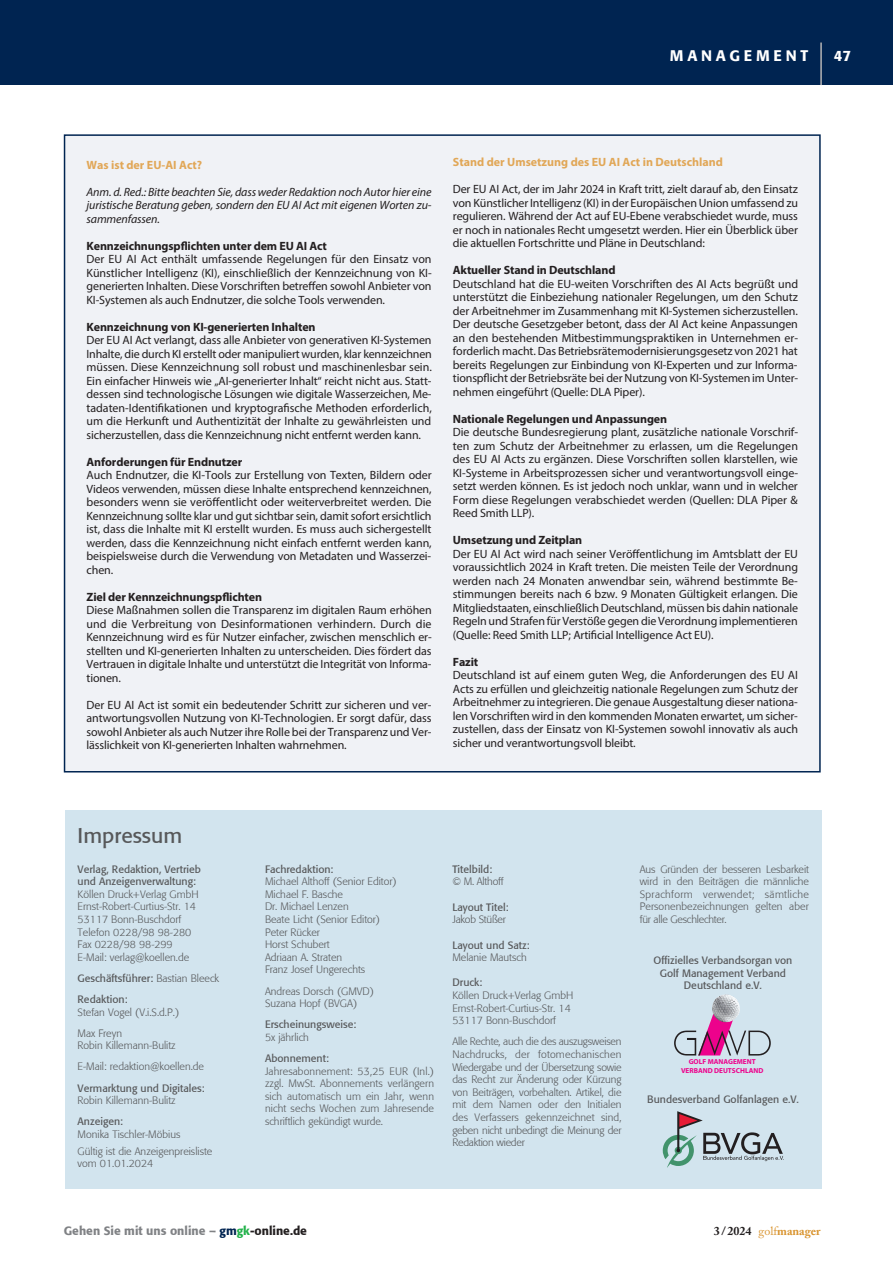
<style>
.page{position:relative;width:893px;height:1263px;background:#fff}
.page>*{position:absolute;margin:0;border:0;box-sizing:border-box;transform-origin:0 0}
.t1{font:21px "Formata BQ";color:#57585a}
.t2{font:500 15px "Formata BQ";letter-spacing:.25em;color:#fff}
.t3{font:12px/13.5px "Myriad Pro";letter-spacing:-.01em;color:#231f20;text-align:justify}
.t4{font:700 12px "Myriad Pro";letter-spacing:-.01em;color:#231f20}
.t5{font:italic 12px/13.5px "Myriad Pro";letter-spacing:-.01em;color:#231f20;text-align:justify}
.t6{font:700 12px "Myriad Pro";color:#e1a757}
.t7{font:500 12px "Formata BQ";color:#808285}
.t8{font:700 12px "Adobe Caslon Pro";color:#d9942f}
.t9{font:300 10.5px/12.6px "Formata BQ";color:#57585a}
.t10{font:10.5px/12.6px "Formata BQ";color:#57585a}
.t11{font:300 10.5px "Formata BQ";letter-spacing:-.02em;color:#57585a}
.t12{font:700 7.2px/8.7px "Myriad Pro";color:#ed028c;text-align:center}
.s1{font-weight:300}
.s2{color:#002451}
.s3{color:#23b24b}
.s4{color:#231f20}
.s5{font-weight:400}
</style>
<div class="page">
<div style="left:0;top:0;width:893px;height:85px;background:#002451"></div>
<hr style="left:821px;top:43px;width:1px;height:42px;background:#fff">
<div style="left:65px;top:135px;width:755px;height:637px;background:#f0f2f6"></div>
<div style="left:65px;top:810px;width:757px;height:378px;background:#d2e4ee"></div>
<svg style="left:674px;top:994px;width:97px;height:61px"></svg>
<svg style="left:663px;top:1111px;width:120px;height:57px"></svg>
<p class="t2" style="left:670px;top:46px;width:140px">MANAGEMENT</p>
<p class="t2" style="left:834px;top:46px;width:19px">47</p>
<p class="t6" style="left:87px;top:157px;width:117px">Was ist der EU-AI Act?</p>
<p class="t5" style="left:87px;top:185px;width:347px">Anm. d. Red.: Bitte beachten Sie, dass weder Redaktion noch Autor hier eine juristische Beratung geben, sondern den EU AI Act mit eigenen Worten zu&shy;sammenfassen.</p>
<p class="t4" style="left:87px;top:238px;width:242px">Kennzeichnungspflichten unter dem EU AI Act</p>
<p class="t3" style="left:87px;top:252px;width:347px">Der EU AI Act enthält umfassende Regelungen für den Einsatz von Künstlicher Intelligenz (KI), einschließlich der Kennzeichnung von KI&shy;generierten Inhalten. Diese Vorschriften betreffen sowohl Anbieter von KI-Systemen als auch Endnutzer, die solche Tools verwenden.</p>
<p class="t4" style="left:87px;top:319px;width:231px">Kennzeichnung von KI-generierten Inhalten</p>
<p class="t3" style="left:87px;top:333px;width:347px">Der EU AI Act verlangt, dass alle Anbieter von generativen KI-Systemen Inhalte, die durch KI erstellt oder manipuliert wurden, klar kennzeichnen müssen. Diese Kennzeichnung soll robust und maschinenlesbar sein.<br>Ein einfacher Hinweis wie „AI-generierter Inhalt“ reicht nicht aus. Statt&shy;dessen sind technologische Lösungen wie digitale Wasserzeichen, Me&shy;tadaten-Identifikationen und kryptografische Methoden erforderlich, um die Herkunft und Authentizität der Inhalte zu gewährleisten und sicherzustellen, dass die Kennzeichnung nicht entfernt werden kann.</p>
<p class="t4" style="left:87px;top:454px;width:157px">Anforderungen für Endnutzer</p>
<p class="t3" style="left:87px;top:468px;width:347px">Auch Endnutzer, die KI-Tools zur Erstellung von Texten, Bildern oder Videos verwenden, müssen diese Inhalte entsprechend kennzeichnen, besonders wenn sie veröffentlicht oder weiterverbreitet werden. Die Kennzeichnung sollte klar und gut sichtbar sein, damit sofort ersichtlich ist, dass die Inhalte mit KI erstellt wurden. Es muss auch sichergestellt werden, dass die Kennzeichnung nicht einfach entfernt werden kann, beispielsweise durch die Verwendung von Metadaten und Wasserzei&shy;chen.</p>
<p class="t4" style="left:87px;top:589px;width:177px">Ziel der Kennzeichnungspflichten</p>
<p class="t3" style="left:87px;top:603px;width:347px">Diese Maßnahmen sollen die Transparenz im digitalen Raum erhöhen und die Verbreitung von Desinformationen verhindern. Durch die Kennzeichnung wird es für Nutzer einfacher, zwischen menschlich er&shy;stellten und KI-generierten Inhalten zu unterscheiden. Dies fördert das Vertrauen in digitale Inhalte und unterstützt die Integrität von Informa&shy;tionen.</p>
<p class="t3" style="left:87px;top:698px;width:347px">Der EU AI Act ist somit ein bedeutender Schritt zur sicheren und ver&shy;antwortungsvollen Nutzung von KI-Technologien. Er sorgt dafür, dass sowohl Anbieter als auch Nutzer ihre Rolle bei der Transparenz und Ver&shy;lässlichkeit von KI-generierten Inhalten wahrnehmen.</p>
<p class="t6" style="left:453px;top:154px;width:272px">Stand der Umsetzung des EU AI Act in Deutschland</p>
<p class="t3" style="left:453px;top:182px;width:347px">Der EU AI Act, der im Jahr 2024 in Kraft tritt, zielt darauf ab, den Einsatz von Künstlicher Intelligenz (KI) in der Europäischen Union umfassend zu regulieren. Während der Act auf EU-Ebene verabschiedet wurde, muss er noch in nationales Recht umgesetzt werden. Hier ein Überblick über die aktuellen Fortschritte und Pläne in Deutschland:</p>
<p class="t4" style="left:453px;top:262px;width:164px">Aktueller Stand in Deutschland</p>
<p class="t3" style="left:453px;top:277px;width:347px">Deutschland hat die EU-weiten Vorschriften des AI Acts begrüßt und unterstützt die Einbeziehung nationaler Regelungen, um den Schutz der Arbeitnehmer im Zusammenhang mit KI-Systemen sicherzustellen.<br>Der deutsche Gesetzgeber betont, dass der AI Act keine Anpassungen an den bestehenden Mitbestimmungspraktiken in Unternehmen er&shy;forderlich macht. Das Betriebsrätemodernisierungsgesetz von 2021 hat bereits Regelungen zur Einbindung von KI-Experten und zur Informa&shy;tionspflicht der Betriebsräte bei der Nutzung von KI-Systemen im Unter&shy;nehmen eingeführt (Quelle: DLA Piper).</p>
<p class="t4" style="left:453px;top:411px;width:216px">Nationale Regelungen und Anpassungen</p>
<p class="t3" style="left:453px;top:425px;width:347px">Die deutsche Bundesregierung plant, zusätzliche nationale Vorschrif&shy;ten zum Schutz der Arbeitnehmer zu erlassen, um die Regelungen des EU AI Acts zu ergänzen. Diese Vorschriften sollen klarstellen, wie KI-Systeme in Arbeitsprozessen sicher und verantwortungsvoll einge&shy;setzt werden können. Es ist jedoch noch unklar, wann und in welcher Form diese Regelungen verabschiedet werden (Quellen: DLA Piper &amp; Reed Smith LLP).</p>
<p class="t4" style="left:453px;top:532px;width:131px">Umsetzung und Zeitplan</p>
<p class="t3" style="left:453px;top:547px;width:347px">Der EU AI Act wird nach seiner Veröffentlichung im Amtsblatt der EU voraussichtlich 2024 in Kraft treten. Die meisten Teile der Verordnung werden nach 24 Monaten anwendbar sein, während bestimmte Be&shy;stimmungen bereits nach 6 bzw. 9 Monaten Gültigkeit erlangen. Die Mitgliedstaaten, einschließlich Deutschland, müssen bis dahin nationale Regeln und Strafen für Verstöße gegen die Verordnung implementieren (Quelle: Reed Smith LLP; Artificial Intelligence Act EU).</p>
<p class="t4" style="left:453px;top:654px;width:27px">Fazit</p>
<p class="t3" style="left:453px;top:668px;width:347px">Deutschland ist auf einem guten Weg, die Anforderungen des EU AI Acts zu erfüllen und gleichzeitig nationale Regelungen zum Schutz der Arbeitnehmer zu integrieren. Die genaue Ausgestaltung dieser nationa&shy;len Vorschriften wird in den kommenden Monaten erwartet, um sicher&shy;zustellen, dass der Einsatz von KI-Systemen sowohl innovativ als auch sicher und verantwortungsvoll bleibt.</p>
<h1 class="t1" style="left:78px;top:823px;width:106px">Impressum</h1>
<p class="t10" style="left:78px;top:863px;width:125px">Verlag, Redaktion, Vertrieb und Anzeigenverwaltung:</p>
<p class="t9" style="left:78px;top:888px;width:122px">Köllen Druck+Verlag GmbH<br>Ernst-Robert-Curtius-Str. 14<br>53117 Bonn-Buschdorf<br>Telefon 0228/98 98-280<br>Fax 0228/98 98-299<br>E-Mail: verlag@koellen.de</p>
<p class="t10" style="left:78px;top:968px;width:143px;line-height:21.1px">Geschäftsführer: <span class="s1">Bastian Bleeck<br></span>Redaktion:</p>
<p class="t9" style="left:78px;top:1001px;width:103px;line-height:21.1px">Stefan Vogel (V.i.S.d.P.)<br>Max Freyn</p>
<p class="t9" style="left:78px;top:1035px;width:128px;line-height:21.1px">Robin Killemann-Bulitz<br>E-Mail: redaktion@koellen.de</p>
<p class="t10" style="left:78px;top:1081px;width:129px">Vermarktung und Digitales:</p>
<p class="t9" style="left:78px;top:1094px;width:99px">Robin Killemann-Bulitz</p>
<p class="t10" style="left:78px;top:1115px;width:47px">Anzeigen:</p>
<p class="t9" style="left:78px;top:1126px;width:136px;line-height:16.8px">Monika Tischler-Möbius<br>Gültig ist die Anzeigenpreisliste</p>
<p class="t9" style="left:78px;top:1157px;width:77px">vom 01.01.2024</p>
<p class="t10" style="left:265px;top:863px;width:70px">Fachredaktion:</p>
<p class="t9" style="left:265px;top:875px;width:133px">Michael Althoff (Senior Editor)<br>Michael F. Basche<br>Dr. Michael Lenzen<br>Beate Licht (Senior Editor)<br>Peter Rücker<br>Horst Schubert<br>Adriaan A. Straten<br>Franz Josef Ungerechts</p>
<p class="t9" style="left:265px;top:985px;width:110px">Andreas Dorsch (GMVD)<br>Suzana Hopf (BVGA)</p>
<p class="t10" style="left:265px;top:1018px;width:93px">Erscheinungsweise:</p>
<p class="t9" style="left:265px;top:1031px;width:45px">5x jährlich</p>
<p class="t10" style="left:265px;top:1052px;width:65px">Abonnement:</p>
<p class="t9" style="left:265px;top:1065px;width:171px;text-align:justify">Jahresabonnement: 53,25 EUR (Inl.) zzgl. MwSt. Abonnements verlängern sich automatisch um ein Jahr, wenn nicht sechs Wochen zum Jahresende schriftlich gekündigt wurde.</p>
<p class="t10" style="left:452px;top:863px;width:41px">Titelbild:</p>
<p class="t11" style="left:452px;top:875px;width:53px">© M. Althoff</p>
<p class="t10" style="left:452px;top:900px;width:58px">Layout Titel:</p>
<p class="t11" style="left:452px;top:913px;width:55px">Jakob Stüßer</p>
<p class="t10" style="left:452px;top:938px;width:79px">Layout und Satz:</p>
<p class="t9" style="left:452px;top:951px;width:76px">Melanie Mautsch</p>
<p class="t10" style="left:452px;top:976px;width:31px">Druck:</p>
<p class="t9" style="left:452px;top:989px;width:122px">Köllen Druck+Verlag GmbH<br>Ernst-Robert-Curtius-Str. 14<br>53117 Bonn-Buschdorf</p>
<p class="t9" style="left:452px;top:1035px;width:171px;text-align:justify">Alle Rechte, auch die des auszugsweisen Nachdrucks, der fotomechanischen Wiedergabe und der Übersetzung sowie das Recht zur Änderung oder Kürzung von Beiträgen, vorbehalten. Artikel, die mit dem Namen oder den Initialen des Verfassers gekennzeichnet sind, geben nicht unbedingt die Meinung der Redaktion wieder</p>
<p class="t9" style="left:640px;top:863px;width:171px;text-align:justify">Aus Gründen der besseren Lesbarkeit wird in den Beiträgen die männliche Sprachform verwendet; sämtliche Personenbezeichnungen gelten aber für alle Geschlechter.</p>
<p class="t10" style="left:654px;top:954px;width:140px;text-align:center">Offizielles Verbandsorgan von<br>Golf Management Verband<br>Deutschland e.V.</p>
<p class="t12" style="left:681px;top:1057px;width:84px">GOLF MANAGEMENT<br>VERBAND DEUTSCHLAND</p>
<p class="t10" style="left:647px;top:1093px;width:153px">Bundesverband Golfanlagen e.V.</p>
<p class="t7" style="left:64px;top:1223px;width:245px">Gehen Sie mit uns online – <span class="s2">gm</span><span class="s3">gk</span><span class="s4">-online.de</span></p>
<p class="t8" style="left:714px;top:1224px;width:108px"><span class="s4">3/2024</span> <span class="s5">golf</span>manager</p>
</div>
